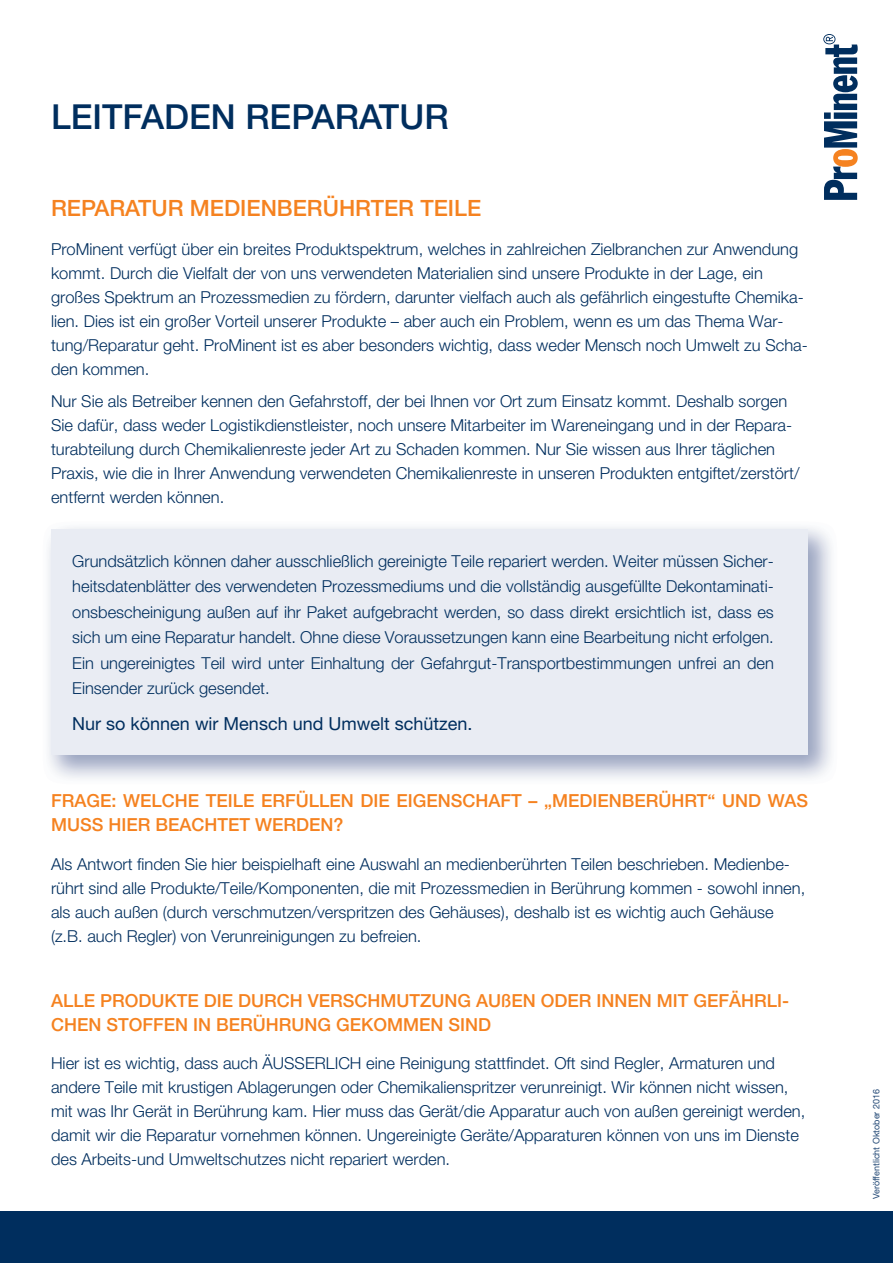
<style>
.page{position:relative;width:893px;height:1263px;background:#fff}
.page>*{position:absolute;margin:0;border:0;box-sizing:border-box;transform-origin:0 0}
.t1{font:500 34.5px "Helvetica Neue";color:#002e5e}
.t2{font:500 22.5px "Helvetica Neue";color:#f58220}
.t3{font:500 18px/24px "Helvetica Neue";color:#f58220}
.t4{font:18px "Helvetica Neue";color:#002e5e}
.t5{font:300 16.5px/24px "Helvetica Neue";color:#002e5e}
.t6{font:9px "Helvetica Neue";color:#224875}
</style>
<div class="page">
<svg style="left:823px;top:34px;width:35px;height:166px"></svg>
<div style="left:0;top:1212px;width:893px;height:51px;background:#002e5e"></div>
<div style="left:51px;top:529px;width:757px;height:226px;background:#e9ecf3"></div>
<h1 class="t1" style="left:51px;top:96px;width:399px">LEITFADEN REPARATUR</h1>
<h2 class="t2" style="left:51px;top:195px;width:432px">REPARATUR MEDIENBERÜHRTER TEILE</h2>
<p class="t5" style="left:51px;top:236px;width:758px">ProMinent verfügt über ein breites Produktspektrum, welches in zahlreichen Zielbranchen zur Anwendung kommt. Durch die Vielfalt der von uns verwendeten Materialien sind unsere Produkte in der Lage, ein großes Spektrum an Prozessmedien zu fördern, darunter vielfach auch als gefährlich eingestufte Chemika&shy;lien. Dies ist ein großer Vorteil unserer Produkte – aber auch ein Problem, wenn es um das Thema War&shy;tung/Reparatur geht. ProMinent ist es aber besonders wichtig, dass weder Mensch noch Umwelt zu Scha&shy;den kommen.</p>
<p class="t5" style="left:51px;top:389px;width:750px">Nur Sie als Betreiber kennen den Gefahrstoff, der bei Ihnen vor Ort zum Einsatz kommt. Deshalb sorgen Sie dafür, dass weder Logistikdienstleister, noch unsere Mitarbeiter im Wareneingang und in der Repara&shy;turabteilung durch Chemikalienreste jeder Art zu Schaden kommen. Nur Sie wissen aus Ihrer täglichen Praxis, wie die in Ihrer Anwendung verwendeten Chemikalienreste in unseren Produkten entgiftet/zerstört/ entfernt werden können.</p>
<p class="t5" style="left:72px;top:548px;width:703px;line-height:25.5px;text-align:justify">Grundsätzlich können daher ausschließlich gereinigte Teile repariert werden. Weiter müssen Sicher&shy;heitsdatenblätter des verwendeten Prozessmediums und die vollständig ausgefüllte Dekontaminati&shy;onsbescheinigung außen auf ihr Paket aufgebracht werden, so dass direkt ersichtlich ist, dass es sich um eine Reparatur handelt. Ohne diese Voraussetzungen kann eine Bearbeitung nicht erfolgen.<br>Ein ungereinigtes Teil wird unter Einhaltung der Gefahrgut-Transportbestimmungen unfrei an den Einsender zurück gesendet.</p>
<p class="t4" style="left:72px;top:713px;width:402px">Nur so können wir Mensch und Umwelt schützen.</p>
<p class="t3" style="left:51px;top:788px;width:758px">FRAGE: WELCHE TEILE ERFÜLLEN DIE EIGENSCHAFT – „MEDIENBERÜHRT“ UND WAS<br>MUSS HIER BEACHTET WERDEN?</p>
<p class="t5" style="left:51px;top:851px;width:756px">Als Antwort finden Sie hier beispielhaft eine Auswahl an medienberührten Teilen beschrieben. Medienbe&shy;rührt sind alle Produkte/Teile/Komponenten, die mit Prozessmedien in Berührung kommen - sowohl innen, als auch außen (durch verschmutzen/verspritzen des Gehäuses), deshalb ist es wichtig auch Gehäuse (z.B. auch Regler) von Verunreinigungen zu befreien.</p>
<p class="t3" style="left:51px;top:988px;width:740px">ALLE PRODUKTE DIE DURCH VERSCHMUTZUNG AUßEN ODER INNEN MIT GEFÄHRLI-<br>CHEN STOFFEN IN BERÜHRUNG GEKOMMEN SIND</p>
<p class="t5" style="left:51px;top:1051px;width:756px">Hier ist es wichtig, dass auch ÄUSSERLICH eine Reinigung stattfindet. Oft sind Regler, Armaturen und andere Teile mit krustigen Ablagerungen oder Chemikalienspritzer verunreinigt. Wir können nicht wissen, mit was Ihr Gerät in Berührung kam. Hier muss das Gerät/die Apparatur auch von außen gereinigt werden, damit wir die Reparatur vornehmen können. Ungereinigte Geräte/Apparaturen können von uns im Dienste des Arbeits-und Umweltschutzes nicht repariert werden.</p>
<p class="t6" style="left:871px;top:1199px;width:112px;rotate:-90deg">Veröffentlicht Oktober 2016</p>
</div>
